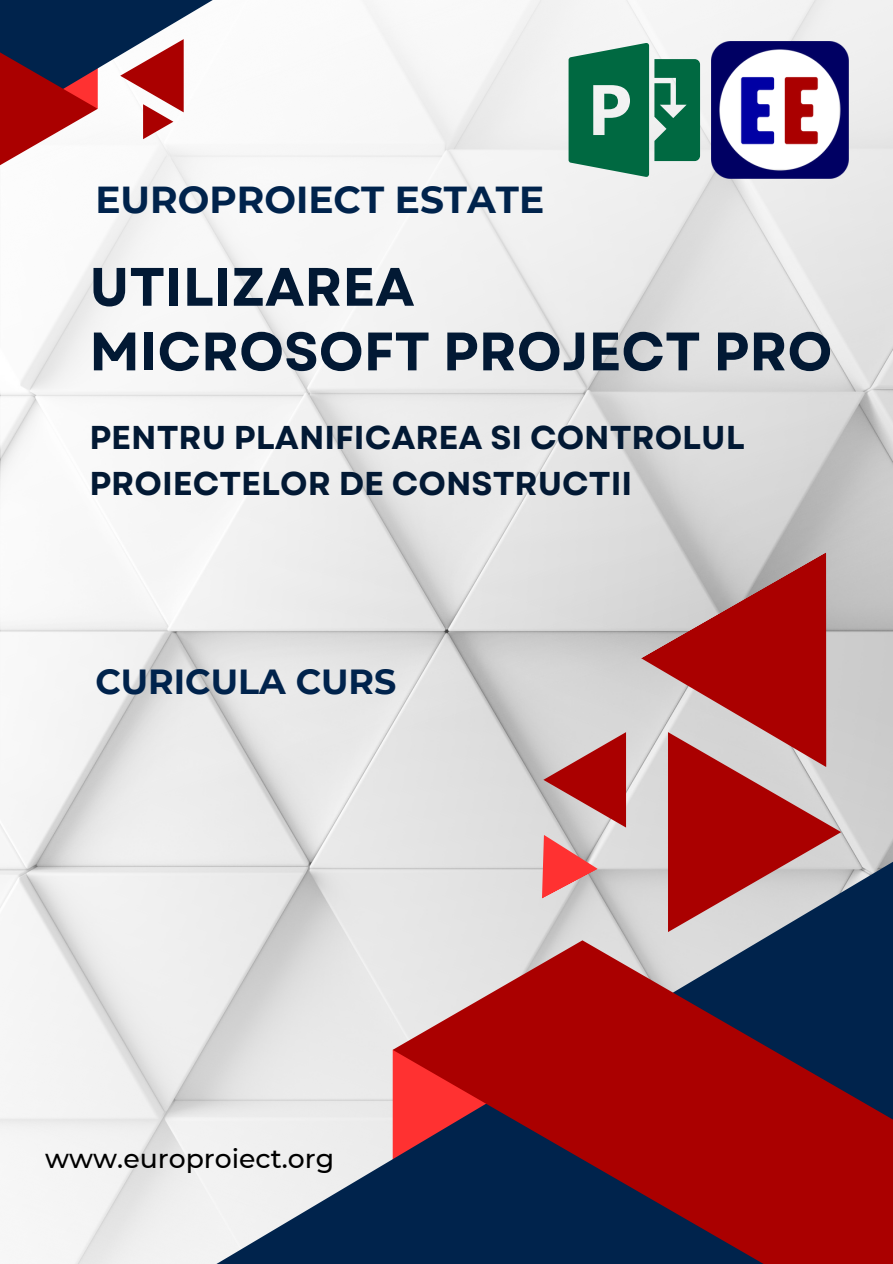
<style>
.page{position:relative;width:893px;height:1264px;background:#fff}
.page>*{position:absolute;margin:0;border:0;box-sizing:border-box;transform-origin:0 0}
.t1{font:700 54px "Garet";color:#021934}
.t2{font:700 37.5px "Montserrat";color:#00234c}
.t3{font:700 34.8px "Montserrat";color:#00234c}
.t4{font:700 33px/46.2px "Garet";color:#021934}
.t5{font:500 26.7px "Montserrat";color:#000}
</style>
<div class="page">
<img style="left:0;top:899px;width:210px;height:364px">
<img style="left:0;top:0;width:892px;height:890px">
<svg style="left:543px;top:732px;width:83px;height:95px;background:#bc6767"></svg>
<svg style="left:210px;top:861px;width:682px;height:402px;background:#c5cacf"></svg>
<svg style="left:392px;top:940px;width:500px;height:323px;background:#772635"></svg>
<svg style="left:0;top:0;width:227px;height:178px"></svg>
<svg style="left:542px;top:834px;width:56px;height:64px;background:#e27e7e"></svg>
<svg style="left:641px;top:552px;width:200px;height:380px;background:#ba6768"></svg>
<img style="left:711px;top:41px;width:137px;height:138px">
<svg style="left:568px;top:43px;width:132px;height:134px"></svg>
<p class="t2" style="left:95px;top:177px;width:450px">EUROPROIECT ESTATE</p>
<p class="t1" style="left:89px;top:248px;width:327px">UTILIZAREA</p>
<p class="t1" style="left:89px;top:312px;width:744px">MICROSOFT PROJECT PRO</p>
<p class="t4" style="left:89px;top:414px;width:656px">PENTRU PLANIFICAREA SI CONTROLUL<br>PROIECTELOR DE CONSTRUCTII</p>
<p class="t3" style="left:95px;top:660px;width:302px">CURICULA CURS</p>
<p class="t5" style="left:45px;top:1141px;width:290px">www.europroiect.org</p>
</div>
